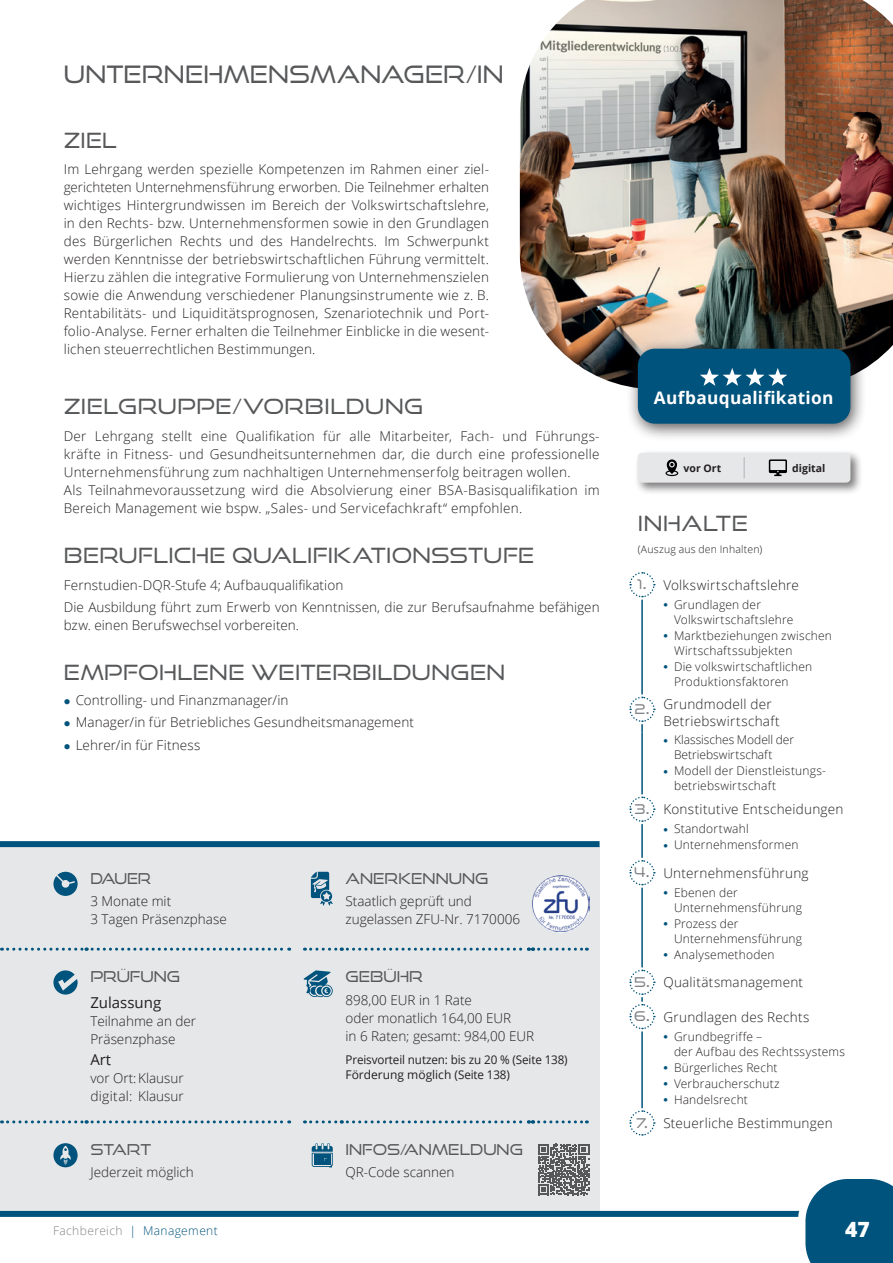
<style>
.page{position:relative;width:893px;height:1263px;background:#fff}
.page>*{position:absolute;margin:0;border:0;box-sizing:border-box;transform-origin:0 0}
.t1{font:24px "Good Times Bk";color:#57585a}
.t2{font:21px "Good Times Bk";letter-spacing:.015em;color:#57585a}
.t3{font:800 21px "Open Sans";color:#fff}
.t4{font:700 17.25px "Open Sans";letter-spacing:.015em;color:#fff}
.t5{font:15px "Good Times Bk";color:#57585a}
.t6{font:15px "Open Sans";color:#231f20}
.t7{font:15px "Good Times Bk";color:#57585a;scale:.96 1}
.t8{font:300 13.5px/18px "Open Sans";letter-spacing:.015em;color:#231f20}
.t9{font:300 12px/15.5px "Open Sans";letter-spacing:.015em;color:#231f20}
.t10{font:12px/15px "Open Sans";letter-spacing:-.01em;color:#231f20}
.t11{font:300 12px "Open Sans";letter-spacing:.035em;color:#808285}
.t12{font:300 10.5px "Open Sans";letter-spacing:.02em;color:#231f20}
.t13{font:700 10.5px "Open Sans";color:#231f20}
.s1{font-family:"Good Times Bk";font-weight:400;color:#808285}
.s2{font-family:"Good Times Rg";font-weight:700;color:#808285}
.s3{color:#00537c}
</style>
<div class="page">
<div style="left:0;top:846px;width:600px;height:367px;background:#e6e7e9"></div>
<img style="left:520px;top:0;width:373px;height:386px">
<div style="left:625px;top:338px;width:241px;height:104px;background:#231f20;opacity:.75"></div>
<div style="left:638px;top:349px;width:212px;height:75px;background:#00537c;border-radius:17px"></div>
<svg style="left:700px;top:368px;width:87px;height:18px"></svg>
<div style="left:0;top:841px;width:600px;height:6px;background:#00537c"></div>
<hr style="left:641px;top:600px;width:2px;height:94px;background:#00537c">
<hr style="left:641px;top:733px;width:2px;height:61px;background:#00537c">
<hr style="left:641px;top:824px;width:2px;height:34px;background:#00537c">
<hr style="left:641px;top:888px;width:2px;height:79px;background:#00537c">
<hr style="left:641px;top:1031px;width:2px;height:77px;background:#00537c">
<svg style="left:629px;top:572px;width:26px;height:26px"></svg>
<svg style="left:629px;top:696px;width:26px;height:37px"></svg>
<svg style="left:629px;top:796px;width:26px;height:26px"></svg>
<svg style="left:629px;top:860px;width:26px;height:26px"></svg>
<svg style="left:629px;top:969px;width:26px;height:61px"></svg>
<svg style="left:629px;top:1110px;width:26px;height:26px"></svg>
<svg style="left:2px;top:948px;width:288px;height:3px"></svg>
<svg style="left:311px;top:948px;width:276px;height:3px"></svg>
<svg style="left:2px;top:1120px;width:288px;height:3px"></svg>
<svg style="left:311px;top:1120px;width:276px;height:3px"></svg>
<svg style="left:53px;top:872px;width:25px;height:24px"></svg>
<svg style="left:311px;top:872px;width:22px;height:34px"></svg>
<div style="left:528px;top:872px;width:65px;height:64px;border:4px solid #e6e7e9;border-radius:50%"></div>
<img style="left:532px;top:875px;width:57px;height:56px">
<svg style="left:53px;top:970px;width:25px;height:24px"></svg>
<svg style="left:303px;top:970px;width:30px;height:27px"></svg>
<svg style="left:53px;top:1143px;width:25px;height:24px"></svg>
<svg style="left:312px;top:1143px;width:21px;height:24px"></svg>
<svg style="left:538px;top:1144px;width:51px;height:51px"></svg>
<div style="left:634px;top:449px;width:229px;height:46px;background:#231f20;opacity:.6"></div>
<div style="left:638px;top:453px;width:212px;height:30px;background:#e6e7e9;border-radius:4px"></div>
<svg style="left:769px;top:459px;width:18px;height:17px"></svg>
<svg style="left:744px;top:457px;width:1px;height:21px"></svg>
<svg style="left:665px;top:459px;width:13px;height:17px"></svg>
<div style="left:0;top:1211px;width:837px;height:6px;background:#00537c"></div>
<svg style="left:798px;top:1179px;width:95px;height:84px;background:#236a8e"></svg>
<h1 class="t1" style="left:64px;top:60px;width:441px">UNTERNEHMENSMANAGER/IN</h1>
<h2 class="t2" style="left:64px;top:127px;width:55px">ZIEL</h2>
<p class="t8" style="left:64px;top:160px;width:427px;text-align:justify">Im Lehrgang werden spezielle Kompetenzen im Rahmen einer ziel&shy;gerichteten Unternehmensführung erworben. Die Teilnehmer erhalten wichtiges Hintergrundwissen im Bereich der Volkswirtschaftslehre, in den Rechts- bzw. Unternehmensformen sowie in den Grundlagen des Bürgerlichen Rechts und des Handelrechts. Im Schwerpunkt werden Kenntnisse der betriebswirtschaftlichen Führung vermittelt.<br>Hierzu zählen die integrative Formulierung von Unternehmenszielen sowie die Anwendung verschiedener Planungsinstrumente wie z. B.<br>Rentabilitäts- und Liquiditätsprognosen, Szenariotechnik und Port&shy;folio-Analyse. Ferner erhalten die Teilnehmer Einblicke in die wesent&shy;lichen steuerrechtlichen Bestimmungen.</p>
<h2 class="t2" style="left:64px;top:394px;width:361px">ZIELGRUPPE/VORBILDUNG</h2>
<p class="t8" style="left:64px;top:427px;width:537px">Der Lehrgang stellt eine Qualifikation für alle Mitarbeiter, Fach- und Führungs&shy;kräfte in Fitness- und Gesundheitsunternehmen dar, die durch eine professionelle Unternehmensführung zum nachhaltigen Unternehmenserfolg beitragen wollen.<br>Als Teilnahmevoraussetzung wird die Absolvierung einer BSA-Basisqualifikation im Bereich Management wie bspw. „Sales- und Servicefachkraft“ empfohlen.</p>
<h2 class="t2" style="left:64px;top:543px;width:472px">BERUFLICHE QUALIFIKATIONSSTUFE</h2>
<p class="t8" style="left:64px;top:573px;width:537px;line-height:22.2px">Fernstudien-DQR-Stufe 4; Aufbauqualifikation<br>Die Ausbildung führt zum Erwerb von Kenntnissen, die zur Berufsaufnahme befähigen</p>
<p class="t8" style="left:64px;top:616px;width:237px">bzw. einen Berufswechsel vorbereiten.</p>
<h2 class="t2" style="left:64px;top:660px;width:443px">EMPFOHLENE WEITERBILDUNGEN</h2>
<p class="t8" style="left:76px;top:689px;width:340px;line-height:22.2px">Controlling- und Finanzmanager/in<br>Manager/in für Betriebliches Gesundheitsmanagement<br>Lehrer/in für Fitness</p>
<p class="t7" style="left:90px;top:869px;width:65px">DAUER</p>
<p class="t8" style="left:90px;top:892px;width:138px">3 Monate mit<br>3 Tagen Präsenzphase</p>
<p class="t5" style="left:90px;top:968px;width:91px">PRÜFUNG</p>
<p class="t6" style="left:90px;top:992px;width:72px">Zulassung</p>
<p class="t8" style="left:90px;top:1011px;width:107px">Teilnahme an der<br>Präsenzphase</p>
<p class="t6" style="left:90px;top:1049px;width:22px">Art</p>
<p class="t8" style="left:90px;top:1068px;width:95px">vor Ort:Klausur digital: Klausur</p>
<p class="t5" style="left:90px;top:1140px;width:62px">START</p>
<p class="t8" style="left:90px;top:1163px;width:105px">Jederzeit möglich</p>
<p class="t5" style="left:345px;top:869px;width:144px">ANERKENNUNG</p>
<p class="t8" style="left:345px;top:892px;width:176px">Staatlich geprüft und zugelassen ZFU-Nr. 7170006</p>
<p class="t5" style="left:345px;top:968px;width:79px">GEBÜHR</p>
<p class="t8" style="left:345px;top:990px;width:190px">898,00 EUR in 1 Rate<br>oder monatlich 164,00 EUR<br>in 6 Raten; gesamt: 984,00 EUR</p>
<p class="t10" style="left:345px;top:1052px;width:224px">Preisvorteil nutzen: bis zu 20 % (Seite 138)<br>Förderung möglich (Seite 138)</p>
<p class="t5" style="left:345px;top:1140px;width:179px">INFOS/ANMELDUNG</p>
<p class="t8" style="left:345px;top:1163px;width:111px">QR-Code scannen</p>
<p class="t4" style="left:654px;top:386px;width:181px">Aufbauqualifikation</p>
<p class="t13" style="left:684px;top:460px;width:39px">vor Ort</p>
<p class="t13" style="left:792px;top:460px;width:35px">digital</p>
<h2 class="t2" style="left:638px;top:511px;width:112px">INHALTE</h2>
<p class="t12" style="left:638px;top:542px;width:126px">(Auszug aus den Inhalten)</p>
<p class="t8" style="left:637px;top:576px;width:163px"><span class="s1">1</span><span class="s2">.</span> Volkswirtschaftslehre</p>
<p class="t9" style="left:674px;top:596px;width:160px">Grundlagen der<br>Volkswirtschaftslehre<br>Marktbeziehungen zwischen<br>Wirtschaftssubjekten<br>Die volkswirtschaftlichen<br>Produktionsfaktoren</p>
<p class="t8" style="left:663px;top:695px;width:118px;line-height:16.5px;text-indent:-29px"><span class="s1">2</span><span class="s2">.</span> Grundmodell der<br>Betriebswirtschaft</p>
<p class="t9" style="left:674px;top:732px;width:152px">Klassisches Modell der<br>Betriebswirtschaft<br>Modell der Dienstleistungs&shy;betriebswirtschaft</p>
<p class="t8" style="left:634px;top:800px;width:210px"><span class="s1">3</span><span class="s2">.</span> Konstitutive Entscheidungen</p>
<p class="t9" style="left:674px;top:820px;width:126px;line-height:16px">Standortwahl<br>Unternehmensformen</p>
<p class="t8" style="left:634px;top:864px;width:176px"><span class="s1">4</span><span class="s2">.</span> Unternehmensführung</p>
<p class="t9" style="left:674px;top:884px;width:130px">Ebenen der<br>Unternehmensführung<br>Prozess der<br>Unternehmensführung<br>Analysemethoden</p>
<p class="t8" style="left:634px;top:973px;width:171px"><span class="s1">5</span><span class="s2">.</span> Qualitätsmanagement</p>
<p class="t8" style="left:634px;top:1007px;width:177px"><span class="s1">6</span><span class="s2">.</span> Grundlagen des Rechts</p>
<p class="t9" style="left:674px;top:1028px;width:172px">Grundbegriffe –<br>der Aufbau des Rechtssystems<br>Bürgerliches Recht<br>Verbraucherschutz<br>Handelsrecht</p>
<p class="t8" style="left:636px;top:1114px;width:198px"><span class="s1">7</span><span class="s2">.</span> Steuerliche Bestimmungen</p>
<p class="t11" style="left:53px;top:1222px;width:166px">Fachbereich <span class="s3">| Management</span></p>
<h2 class="t3" style="left:845px;top:1213px;width:26px">47</h2>
</div>
